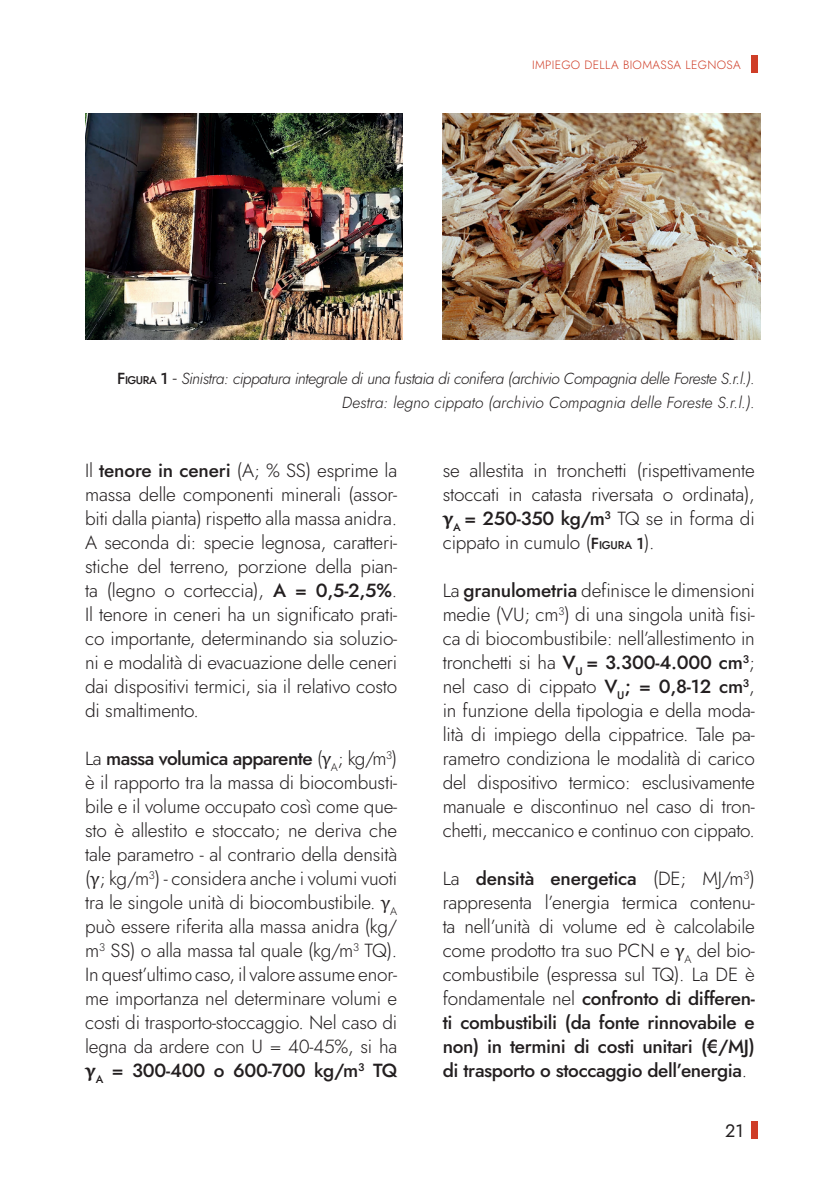
<style>
.page{position:relative;width:840px;height:1191px;background:#fff}
.page>*{position:absolute;margin:0;border:0;box-sizing:border-box;transform-origin:0 0}
.t1{font:300 19px/24px "Jost";letter-spacing:-.01em;color:#231f20;text-align:justify}
.t2{font:18px "Jost";color:#231f20}
.t3{font:italic 300 16px/24px "Jost";letter-spacing:-.03em;color:#231f20;text-align:right}
.t4{font:300 12px "Jost";letter-spacing:.025em;color:#cf3e28}
.s1{font-weight:500;font-style:normal}
.s2{font-weight:500;font-style:normal;font-size:11.2px}
.s3{font-style:normal;font-size:19px}
.s4{font-weight:500}
.s5{font-family:"Cambria";font-weight:400}
.s6{font-family:"Cambria";font-weight:700}
.s7{font-weight:500;font-size:16px}
.s8{font-weight:500;font-size:11.2px}
</style>
<div class="page">
<div style="left:751px;top:1120px;width:6px;height:18px;background:#cf3e28"></div>
<div style="left:751px;top:55px;width:6px;height:18px;background:#cf3e28"></div>
<img style="left:85px;top:113px;width:317px;height:227px">
<img style="left:442px;top:113px;width:318px;height:227px">
<p class="t4" style="left:532px;top:56px;width:210px">IMPIEGO DELLA BIOMASSA LEGNOSA</p>
<p class="t3" style="left:117px;top:366px;width:639px"><span class="s1">F</span><span class="s2">IGURA</span> <span class="s1">1</span> <span class="s3">-</span> Sinistra: cippatura integrale di una fustaia di conifera (archivio Compagnia delle Foreste S.r.l.).<br>Destra: legno cippato (archivio Compagnia delle Foreste S.r.l.).</p>
<p class="t1" style="left:85px;top:458px;width:313px">Il <span class="s4">tenore in ceneri</span> (A; % SS) esprime la massa delle componenti minerali (assor&shy;biti dalla pianta) rispetto alla massa anidra.<br>A seconda di: specie legnosa, caratteri&shy;stiche del terreno, porzione della pian&shy;ta (legno o corteccia), <span class="s4">A = 0,5-2,5%</span>.<br>Il tenore in ceneri ha un significato prati&shy;co importante, determinando sia soluzio&shy;ni e modalità di evacuazione delle ceneri dai dispositivi termici, sia il relativo costo di smaltimento.</p>
<p class="t1" style="left:85px;top:746px;width:313px">La <span class="s4">massa volumica apparente</span> (<span class="s5">γ</span><sub>A</sub>; kg/m<sup>3</sup>) è il rapporto tra la massa di biocombusti&shy;bile e il volume occupato così come que&shy;sto è allestito e stoccato; ne deriva che tale parametro - al contrario della densità (<span class="s5">γ</span>; kg/m<sup>3</sup>) - considera anche i volumi vuoti tra le singole unità di biocombustibile. <span class="s5">γ</span><sub>A </sub>può essere riferita alla massa anidra (kg/ m<sup>3</sup> SS) o alla massa tal quale (kg/m<sup>3</sup> TQ).<br>In quest’ultimo caso, il valore assume enor&shy;me importanza nel determinare volumi e costi di trasporto-stoccaggio. Nel caso di legna da ardere con U = 40-45%, si ha <span class="s6">γ</span><sub>A</sub> <span class="s4">= 300-400 o 600-700 kg/m</span><sup>3</sup> <span class="s4">TQ</span></p>
<p class="t1" style="left:442px;top:458px;width:313px">se allestita in tronchetti (rispettivamente stoccati in catasta riversata o ordinata), <span class="s6">γ</span><sub>A</sub> <span class="s4">= 250-350 kg/m</span><sup>3</sup> TQ se in forma di cippato in cumulo (<span class="s7">F</span><span class="s8">IGURA</span> <span class="s7">1</span>).</p>
<p class="t1" style="left:442px;top:578px;width:313px">La <span class="s4">granulometria</span> definisce le dimensioni medie (VU; cm<sup>3</sup>) di una singola unità fisi&shy;ca di biocombustibile: nell’allestimento in tronchetti si ha <span class="s4">V</span><sub>U</sub> <span class="s4">= 3.300-4.000 cm</span><sup>3</sup>; nel caso di cippato <span class="s4">V</span><sub>U</sub><span class="s4">; = 0,8-12 cm</span><sup>3</sup>, in funzione della tipologia e della moda&shy;lità di impiego della cippatrice. Tale pa&shy;rametro condiziona le modalità di carico del dispositivo termico: esclusivamente manuale e discontinuo nel caso di tron&shy;chetti, meccanico e continuo con cippato.</p>
<p class="t1" style="left:442px;top:866px;width:313px">La <span class="s4">densità energetica</span> (DE; MJ/m<sup>3</sup>) rappresenta l’energia termica contenu&shy;ta nell’unità di volume ed è calcolabile come prodotto tra suo PCN e <span class="s5">γ</span><sub>A</sub> del bio&shy;combustibile (espressa sul TQ). La DE è fondamentale nel <span class="s4">confronto di differen&shy;ti combustibili (da fonte rinnovabile e non) in termini di costi unitari (€/MJ) di trasporto o stoccaggio dell’energia</span>.</p>
<p class="t2" style="left:724px;top:1118px;width:20px">21</p>
</div>
